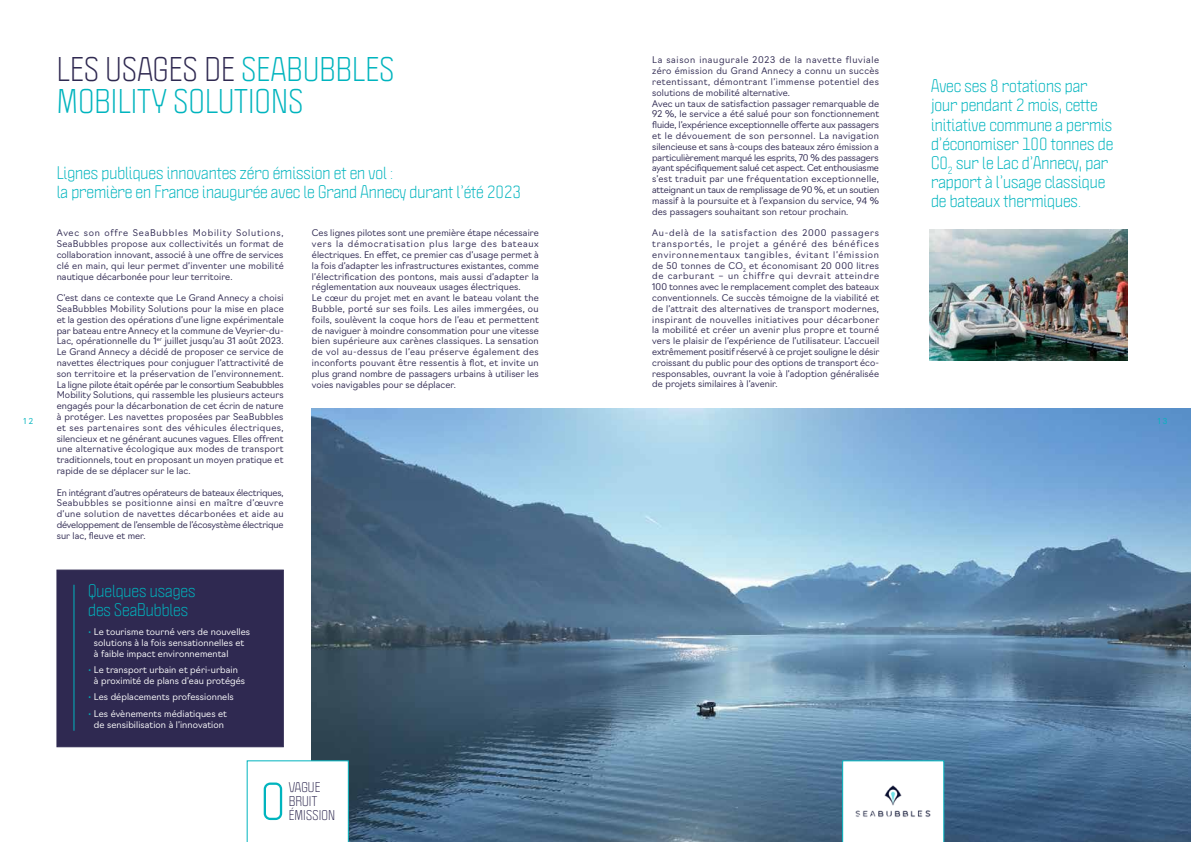
<style>
.page{position:relative;width:1191px;height:842px;background:#fff}
.page>*{position:absolute;margin:0;border:0;box-sizing:border-box;transform-origin:0 0}
.t1{font:30px/32px "Politica";letter-spacing:.01em;color:#00b4be}
.t2{font:16px/19.2px "Politica";color:#00b4be}
.t3{font:12.4px/13.8px "Politica";letter-spacing:.01em;color:#2f2951}
.t4{font:300 9px/10.8px "Navigo";letter-spacing:.01em;color:#2f2951;text-align:justify}
.t5{font:300 9px/10.8px "Navigo";letter-spacing:.01em;color:#fff}
.t6{font:300 8px "Navigo";color:#00b4be}
.s1{color:#2f2951}
.s2{color:#00b4be}
</style>
<div class="page">
<div style="left:57px;top:570px;width:226px;height:177px;background:#2f2951;border:1px solid #2f2951"></div>
<img style="left:312px;top:408px;width:879px;height:434px">
<hr style="left:74px;top:585px;width:1px;height:146px;background:#00b4be">
<img style="left:930px;top:230px;width:197px;height:131px">
<svg style="left:842px;top:760px;width:102px;height:82px"></svg>
<img style="left:853px;top:781px;width:79px;height:41px">
<svg style="left:247px;top:760px;width:101px;height:82px"></svg>
<h1 class="t1" style="left:57px;top:51px;width:339px"><span class="s1">LES USAGES DE</span> SEABUBBLES<br>MOBILITY SOLUTIONS</h1>
<p class="t4" style="left:652px;top:54px;width:228px;text-align:left">La saison inaugurale 2023 de la navette fluviale zéro émission du Grand Annecy a connu un succès retentissant, démontrant l’immense potentiel des solutions de mobilité alternative.<br>Avec un taux de satisfaction passager remarquable de 92 %, le service a été salué pour son fonctionnement fluide, l’expérience exceptionnelle offerte aux passagers et le dévouement de son personnel. La navigation silencieuse et sans à-coups des bateaux zéro émission a particulièrement marqué les esprits, 70 % des passagers ayant spécifiquement salué cet aspect. Cet enthousiasme s’est traduit par une fréquentation exceptionnelle, atteignant un taux de remplissage de 90 %, et un soutien massif à la poursuite et à l’expansion du service, 94 % des passagers souhaitant son retour prochain.</p>
<p class="t4" style="left:652px;top:227px;width:229px">Au-delà de la satisfaction des 2000 passagers transportés, le projet a généré des bénéfices environnementaux tangibles, évitant l’émission de 50 tonnes de CO<sub>2</sub> et économisant 20 000 litres de carburant – un chiffre qui devrait atteindre 100 tonnes avec le remplacement complet des bateaux conventionnels. Ce succès témoigne de la viabilité et de l’attrait des alternatives de transport modernes, inspirant de nouvelles initiatives pour décarboner la mobilité et créer un avenir plus propre et tourné vers le plaisir de l’expérience de l’utilisateur. L’accueil extrêmement positif réservé à ce projet souligne le désir croissant du public pour des options de transport éco&shy;responsables, ouvrant la voie à l’adoption généralisée de projets similaires à l’avenir.</p>
<h2 class="t2" style="left:931px;top:75px;width:184px">Avec ses 8 rotations par jour pendant 2 mois, cette initiative commune a permis d’économiser 100 tonnes de<br>C0<sub>2</sub> sur le Lac d’Annecy, par rapport à l’usage classique de bateaux thermiques.</h2>
<h2 class="t2" style="left:57px;top:162px;width:466px">Lignes publiques innovantes zéro émission et en vol :<br>la première en France inaugurée avec le Grand Annecy durant l’été 2023</h2>
<p class="t4" style="left:57px;top:227px;width:228px">Avec son offre SeaBubbles Mobility Solutions, SeaBubbles propose aux collectivités un format de collaboration innovant, associé à une offre de services clé en main, qui leur permet d’inventer une mobilité nautique décarbonée pour leur territoire.</p>
<p class="t4" style="left:57px;top:292px;width:228px">C’est dans ce contexte que Le Grand Annecy a choisi SeaBubbles Mobility Solutions pour la mise en place et la gestion des opérations d’une ligne expérimentale par bateau entre Annecy et la commune de Veyrier-du-Lac, opérationnelle du 1<sup>er</sup> juillet jusqu’au 31 août 2023.<br>Le Grand Annecy a décidé de proposer ce service de navettes électriques pour conjuguer l’attractivité de son territoire et la préservation de l’environnement.<br>La ligne pilote était opérée par le consortium Seabubbles Mobility Solutions, qui rassemble les plusieurs acteurs engagés pour la décarbonation de cet écrin de nature à protéger. Les navettes proposées par SeaBubbles et ses partenaires sont des véhicules électriques, silencieux et ne générant aucunes vagues. Elles offrent une alternative écologique aux modes de transport traditionnels, tout en proposant un moyen pratique et rapide de se déplacer sur le lac.</p>
<p class="t4" style="left:57px;top:486px;width:228px">En intégrant d’autres opérateurs de bateaux électriques, Seabubbles se positionne ainsi en maître d’œuvre d’une solution de navettes décarbonées et aide au développement de l’ensemble de l’écosystème électrique sur lac, fleuve et mer.</p>
<p class="t4" style="left:312px;top:227px;width:228px;text-align:left">Ces lignes pilotes sont une première étape nécessaire vers la démocratisation plus large des bateaux électriques. En effet, ce premier cas d’usage permet à la fois d’adapter les infrastructures existantes, comme l’électrification des pontons, mais aussi d’adapter la réglementation aux nouveaux usages électriques.<br>Le cœur du projet met en avant le bateau volant the Bubble, porté sur ses foils. Les ailes immergées, ou foils, soulèvent la coque hors de l’eau et permettent de naviguer à moindre consommation pour une vitesse bien supérieure aux carènes classiques. La sensation de vol au-dessus de l’eau préserve également des inconforts pouvant être ressentis à flot, et invite un plus grand nombre de passagers urbains à utiliser les voies navigables pour se déplacer.</p>
<p class="t6" style="left:24px;top:415px;width:11px">1 2</p>
<p class="t6" style="left:1157px;top:415px;width:11px">1 3</p>
<h2 class="t2" style="left:88px;top:580px;width:109px">Quelques usages des SeaBubbles</h2>
<p class="t5" style="left:94px;top:626px;width:158px;text-indent:-6px"><span class="s2">•</span> Le tourisme tourné vers de nouvelles solutions à la fois sensationnelles et à faible impact environnemental</p>
<p class="t5" style="left:94px;top:664px;width:153px;text-indent:-6px"><span class="s2">•</span> Le transport urbain et péri-urbain<br>à proximité de plans d’eau protégés</p>
<p class="t5" style="left:88px;top:691px;width:147px"><span class="s2">•</span> Les déplacements professionnels</p>
<p class="t5" style="left:88px;top:707px;width:140px;text-align:center"><span class="s2">•</span> Les évènements médiatiques et de sensibilisation à l’innovation</p>
<h3 class="t3" style="left:289px;top:780px;width:48px">VAGUE<br>BRUIT<br>ÉMISSION</h3>
</div>
